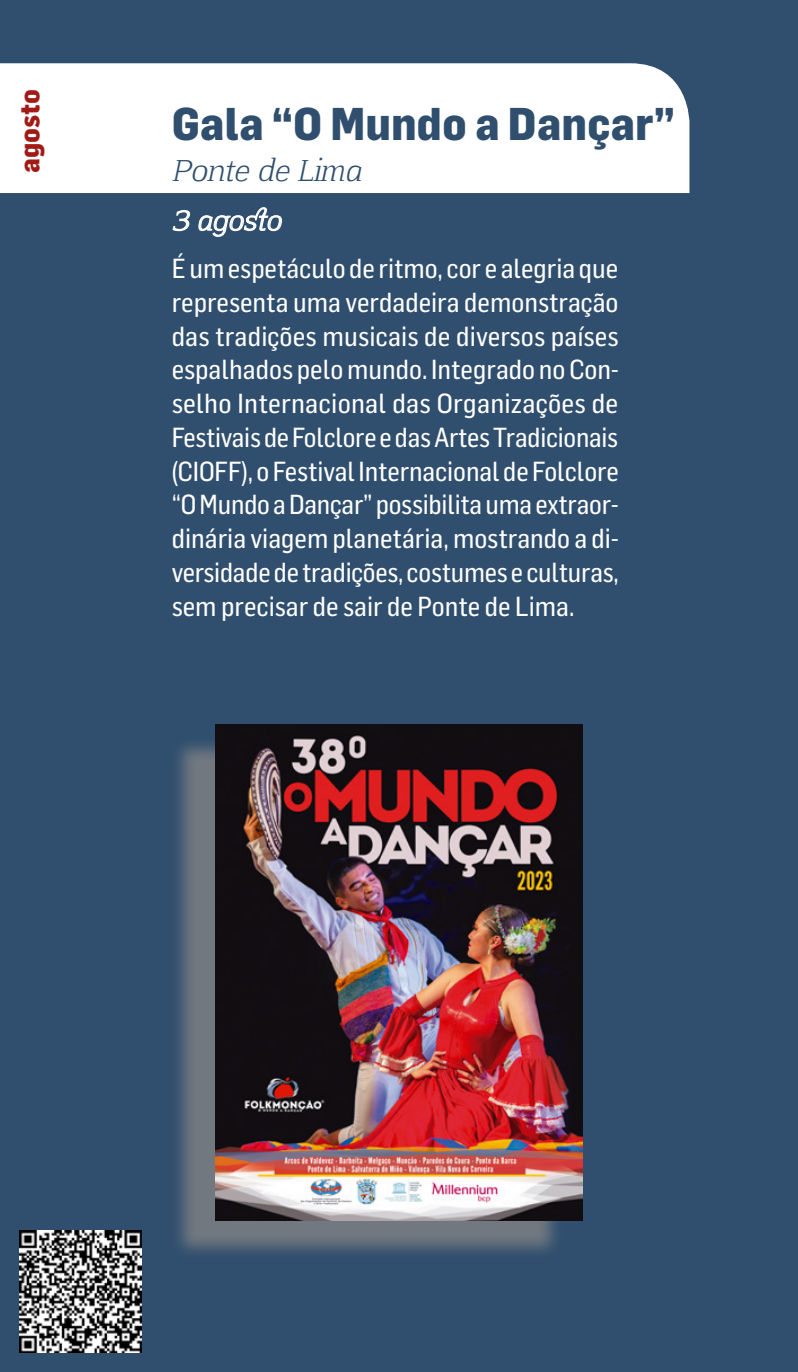
<style>
.page{position:relative;width:798px;height:1372px;background:#fff}
.page>*{position:absolute;margin:0;border:0;box-sizing:border-box;transform-origin:0 0}
.t1{font:800 45px "Flama Semicondensed";color:#304f6e}
.t2{font:italic 29.25px "Aftaserif";color:#304f6e}
.t3{font:27px/33.8px "Flama Semicond Basic";color:#fff;text-align:justify}
.t4{font:italic 27px "Aftaserif";color:#fff}
.t5{font:800 27px "Flama Semicondensed";color:#a11a16}
</style>
<div class="page">
<div style="left:0;top:0;width:797px;height:1371px;background:#304f6e"></div>
<div style="left:170px;top:736px;width:394px;height:523px;background:#878787;opacity:.75"></div>
<img style="left:216px;top:724px;width:366px;height:496px">
<div style="left:0;top:63px;width:689px;height:130px;background:#fff"></div>
<svg style="left:172px;top:209px;width:18px;height:23px"></svg>
<svg style="left:198px;top:207px;width:84px;height:30px"></svg>
<img style="left:19px;top:1230px;width:122px;height:122px">
<p class="t5" style="left:12px;top:173px;width:85px;rotate:-90deg">agosto</p>
<h1 class="t1" style="left:172px;top:94px;width:505px">Gala “O Mundo a Dançar”</h1>
<p class="t2" style="left:172px;top:152px;width:191px">Ponte de Lima</p>
<p class="t4" style="left:172px;top:203px;width:111px">3 agosto</p>
<p class="t3" style="left:172px;top:251px;width:448px">É um espetáculo de ritmo, cor e alegria que representa uma verdadeira demonstração das tradições musicais de diversos países espalhados pelo mundo. Integrado no Con&shy;selho Internacional das Organizações de Festivais de Folclore e das Artes Tradicionais (CIOFF), o Festival Internacional de Folclore “O Mundo a Dançar” possibilita uma extraor&shy;dinária viagem planetária, mostrando a di&shy;versidade de tradições, costumes e culturas, sem precisar de sair de Ponte de Lima.</p>
</div>
